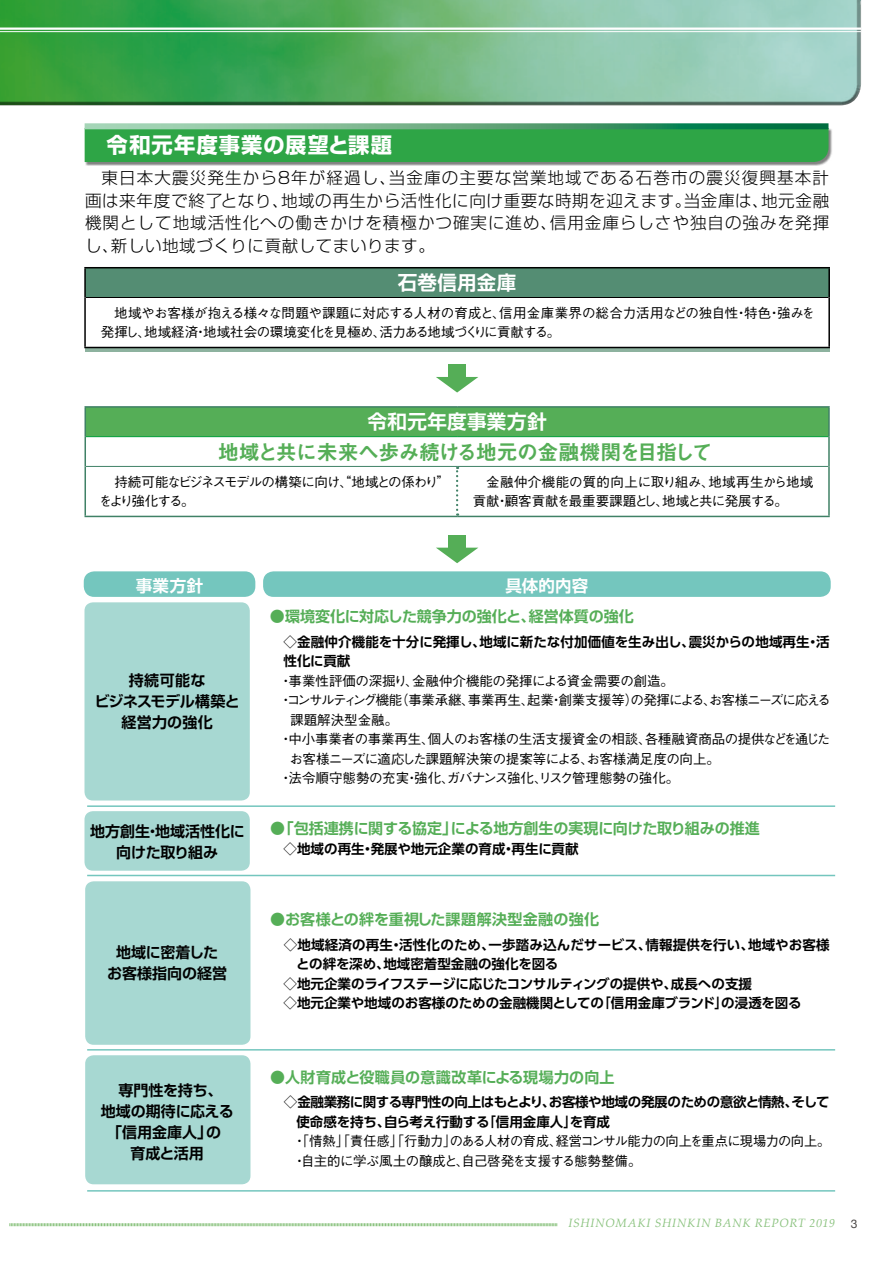
<style>
.page{position:relative;width:893px;height:1263px;background:#fff}
.page>*{position:absolute;margin:0;border:0;box-sizing:border-box;transform-origin:0 0}
.t1{font:700 21.3px "Shin Go Pro";letter-spacing:.05em;color:#fff}
.t2{font:21px "Midashi Go Pro MB31";letter-spacing:-.03em;color:#55ae57}
.t3{font:700 19.5px "Shin Go Pro De";letter-spacing:.025em;color:#fff}
.t4{font:300 16.5px/22.5px "Shin Go Pro";letter-spacing:.06em;color:#000;text-align:justify}
.t5{font:700 16.5px "Shin Go Pro De";letter-spacing:.02em;color:#fff}
.t6{font:700 15px/21px "Shin Go Pro De";color:#000;text-align:center}
.t7{font:700 15px "Shin Go Pro De";color:#55ae57}
.t8{font:700 15px "Shin Go Pro De";letter-spacing:.02em;color:#55ae57}
.t9{font:500 13.5px/19.5px "Gothic BBB Pro";letter-spacing:-.03em;color:#000}
.t10{font:700 13.5px/19.5px "UD Shin Go Pro De";color:#000}
.t11{font:500 13.5px/19.5px "Gothic BBB Pro";color:#000}
.t12{font:700 13.5px/19.5px "UD Shin Go Pro De";letter-spacing:-.025em;color:#000}
.t13{font:500 13.5px "Gothic BBB Pro";letter-spacing:-.065em;color:#000}
.t14{font:500 13.5px "Gothic BBB Pro";letter-spacing:-.01em;color:#000}
.t15{font:500 13.5px/19.5px "Gothic BBB Pro";letter-spacing:-.075em;color:#000}
.t16{font:italic 12px "Palatino Linotype";letter-spacing:.06em;color:#8ac27e}
.t17{font:12px "Helvetica Neue";color:#4c4948}
.s1{font-family:"Gothic BBB Pro";font-weight:500}
</style>
<div class="page">
<div style="left:0;top:0;width:862px;height:108px;background:#000;opacity:.75"></div>
<svg style="left:0;top:0;width:860px;height:104px;background:#68b57e"></svg>
<hr style="left:0;top:28px;width:861px;height:2px;background:#fff">
<hr style="left:0;top:31px;width:861px;height:1px;background:#fff">
<div style="left:85px;top:128px;width:747px;height:38px;background:#000;opacity:.5"></div>
<div style="left:85px;top:129px;width:743px;height:33px;background:#2ea546"></div>
<div style="left:85px;top:267px;width:745px;height:84px;background:linear-gradient(to right,#8db29f,#8db29f)"></div>
<div style="left:85px;top:268px;width:744px;height:29px;background:#548d73"></div>
<div style="left:85px;top:297px;width:744px;height:50px;background:#fff"></div>
<hr style="left:86px;top:297px;width:742px;height:1px;background:#000">
<hr style="left:84px;top:267px;width:746px;height:1px;background:#000">
<hr style="left:84px;top:268px;width:2px;height:29px;background:#000">
<hr style="left:828px;top:268px;width:2px;height:29px;background:#000">
<hr style="left:84px;top:297px;width:2px;height:50px;background:#000">
<hr style="left:828px;top:297px;width:2px;height:50px;background:#000">
<hr style="left:84px;top:347px;width:746px;height:1px;background:#000">
<div style="left:85px;top:407px;width:744px;height:30px;background:#55ae57"></div>
<svg style="left:86px;top:437px;width:742px;height:79px"></svg>
<hr style="left:85px;top:406px;width:372px;height:2px;background:#408166">
<hr style="left:457px;top:406px;width:373px;height:2px;background:#408166">
<hr style="left:828px;top:408px;width:2px;height:29px;background:#408166">
<svg style="left:85px;top:408px;width:1px;height:58px"></svg>
<hr style="left:828px;top:437px;width:2px;height:29px;background:#408166">
<hr style="left:85px;top:466px;width:1px;height:50px;background:#408166">
<hr style="left:828px;top:466px;width:2px;height:50px;background:#408166">
<hr style="left:85px;top:516px;width:372px;height:1px;background:#408166">
<hr style="left:457px;top:516px;width:373px;height:1px;background:#408166">
<hr style="left:86px;top:466px;width:371px;height:1px;background:#408166">
<hr style="left:457px;top:466px;width:371px;height:1px;background:#408166">
<svg style="left:456px;top:467px;width:2px;height:49px"></svg>
<hr style="left:86px;top:436px;width:371px;height:1px;background:#009d38">
<hr style="left:457px;top:436px;width:371px;height:1px;background:#009d38">
<div style="left:448px;top:364px;width:18px;height:16px;background:#55ae57"></div>
<svg style="left:436px;top:377px;width:42px;height:15px"></svg>
<div style="left:448px;top:535px;width:18px;height:15px;background:#55ae57"></div>
<svg style="left:436px;top:548px;width:42px;height:15px"></svg>
<div style="left:263px;top:571px;width:568px;height:26px;background:#74c6be;border-radius:10px"></div>
<div style="left:84px;top:571px;width:171px;height:26px;background:#74c6be;border-radius:10px"></div>
<div style="left:85px;top:602px;width:165px;height:198px;background:#a7d8d2;border-radius:9px"></div>
<div style="left:85px;top:811px;width:165px;height:60px;background:#a7d8d2;border-radius:9px"></div>
<div style="left:85px;top:881px;width:165px;height:164px;background:#a7d8d2;border-radius:9px"></div>
<div style="left:85px;top:1055px;width:165px;height:129px;background:#a7d8d2;border-radius:9px"></div>
<hr style="left:87px;top:1049px;width:748px;height:1px;background:#74c6be">
<hr style="left:87px;top:875px;width:748px;height:1px;background:#74c6be">
<hr style="left:87px;top:805px;width:748px;height:2px;background:#74c6be">
<hr style="left:87px;top:1190px;width:748px;height:1px;background:#74c6be">
<svg style="left:85px;top:123px;width:743px;height:6px;background:#63aa83"></svg>
<svg style="left:9px;top:1223px;width:548px;height:4px;background:#c3e0bd"></svg>
<h1 class="t1" style="left:85px;top:128px;width:309px">　令和元年度事業の展望と課題</h1>
<p class="t4" style="left:85px;top:165px;width:746px;text-indent:16px">東日本大震災発生から8年が経過し、当金庫の主要な営業地域である石巻市の震災復興基本計画は来年度で終了となり、地域の再生から活性化に向け重要な時期を迎えます。当金庫は、地元金融機関として地域活性化への働きかけを積極かつ確実に進め、信用金庫らしさや独自の強みを発揮し、新しい地域づくりに貢献してまいります。</p>
<h3 class="t3" style="left:398px;top:267px;width:120px">石巻信用金庫</h3>
<p class="t9" style="left:101px;top:301px;width:716px;text-indent:14px">地域やお客様が抱える様々な問題や課題に対応する人材の育成と、信用金庫業界の総合力活用などの独自性・特色・強みを発揮し、地域経済・地域社会の環境変化を見極め、活力ある地域づくりに貢献する。</p>
<h3 class="t3" style="left:367px;top:406px;width:181px">令和元年度事業方針</h3>
<h2 class="t2" style="left:218px;top:435px;width:496px">地域と共に未来へ歩み続ける地元の金融機関を目指して</h2>
<p class="t15" style="left:99px;top:470px;width:352px;text-indent:15px">持続可能なビジネスモデルの構築に向け、“地域との係わり”をより強化する。</p>
<p class="t11" style="left:473px;top:470px;width:342px;text-indent:14px">金融仲介機能の質的向上に取り組み、地域再生から地域貢献・顧客貢献を最重要課題とし、地域と共に発展する。</p>
<p class="t5" style="left:136px;top:572px;width:69px">事業方針</p>
<p class="t5" style="left:505px;top:572px;width:84px">具体的内容</p>
<p class="t6" style="left:95px;top:668px;width:146px">持続可能な<br>ビジネスモデル構築と経営力の強化</p>
<p class="t6" style="left:90px;top:818px;width:156px">地方創生・地域活性化に向けた取り組み</p>
<p class="t6" style="left:107px;top:940px;width:121px">地域に密着したお客様指向の経営</p>
<p class="t6" style="left:101px;top:1078px;width:134px">専門性を持ち、<br>地域の期待に応える「信用金庫人」の<br>育成と活用</p>
<p class="t7" style="left:270px;top:604px;width:365px">●環境変化に対応した競争力の強化と、経営体質の強化</p>
<p class="t10" style="left:284px;top:631px;width:547px;text-indent:-14px"><span class="s1">　◇</span>金融仲介機能を十分に発揮し、地域に新たな付加価値を生み出し、震災からの地域再生・活性化に貢献</p>
<p class="t11" style="left:270px;top:669px;width:405px">　・事業性評価の深掘り、金融仲介機能の発揮による資金需要の創造。</p>
<p class="t13" style="left:279px;top:689px;width:553px">・コンサルティング機能（事業承継、事業再生、起業・創業支援等）の発揮による、お客様ニーズに応える</p>
<p class="t11" style="left:290px;top:708px;width:109px">課題解決型金融。</p>
<p class="t14" style="left:279px;top:728px;width:553px">・中小事業者の事業再生、個人のお客様の生活支援資金の相談、各種融資商品の提供などを通じた</p>
<p class="t9" style="left:290px;top:747px;width:432px">お客様ニーズに適応した課題解決策の提案等による、お客様満足度の向上。</p>
<p class="t9" style="left:279px;top:766px;width:402px">・法令順守態勢の充実・強化、ガバナンス強化、リスク管理態勢の強化。</p>
<p class="t7" style="left:270px;top:816px;width:491px">●「包括連携に関する協定」による地方創生の実現に向けた取り組みの推進</p>
<p class="t10" style="left:284px;top:838px;width:297px"><span class="s1">◇</span>地域の再生・発展や地元企業の育成・再生に貢献</p>
<p class="t8" style="left:270px;top:907px;width:331px">●お客様との絆を重視した課題解決型金融の強化</p>
<p class="t10" style="left:284px;top:934px;width:548px;text-indent:-14px"><span class="s1">　◇</span>地域経済の再生・活性化のため、一歩踏み込んだサービス、情報提供を行い、地域やお客様　との絆を深め、地域密着型金融の強化を図る<br><span class="s1">◇</span>地元企業のライフステージに応じたコンサルティングの提供や、成長への支援<br><span class="s1">◇</span>地元企業や地域のお客様のための金融機関としての「信用金庫ブランド」の浸透を図る</p>
<p class="t7" style="left:270px;top:1065px;width:346px">●人財育成と役職員の意識改革による現場力の向上</p>
<p class="t12" style="left:284px;top:1092px;width:548px;text-indent:-14px"><span class="s1">　◇</span>金融業務に関する専門性の向上はもとより、お客様や地域の発展のための意欲と情熱、そして　使命感を持ち、自ら考え行動する「信用金庫人」を育成</p>
<p class="t9" style="left:284px;top:1130px;width:548px">　・「情熱」「責任感」「行動力」のある人材の育成、経営コンサル能力の向上を重点に現場力の向上。　・自主的に学ぶ風土の醸成と、自己啓発を支援する態勢整備。</p>
<p class="t16" style="left:569px;top:1214px;width:268px">ISHINOMAKI SHINKIN BANK REPORT 2019</p>
<p class="t17" style="left:851px;top:1215px;width:8px">3</p>
</div>
